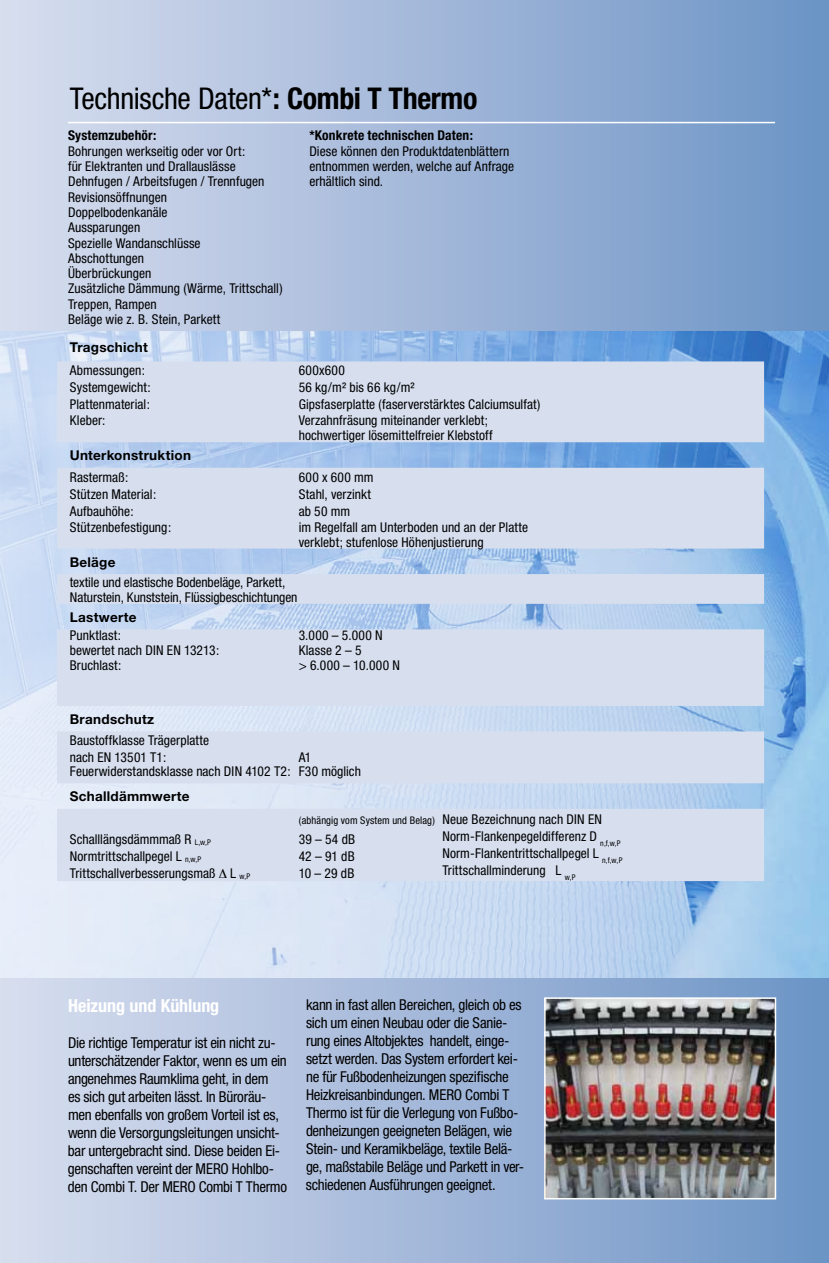
<style>
.page{position:relative;width:829px;height:1263px;background:#fff}
.page>*{position:absolute;margin:0;border:0;box-sizing:border-box;transform-origin:0 0}
.t1{font:condensed 30px "Helvetica Neue";letter-spacing:-.01em;color:#000}
.t2{font:700 condensed 18px "Helvetica Neue";color:#fff}
.t3{font:condensed 15px/18px "Helvetica Neue";letter-spacing:-.02em;color:#000}
.t4{font:condensed 13.5px/15.3px "Helvetica Neue";letter-spacing:.005em;color:#000}
.t5{font:700 13.5px "Helvetica Neue";letter-spacing:.02em;color:#000}
.t6{font:condensed 13.5px/15px "Helvetica Neue";letter-spacing:.025em;color:#000}
.t7{font:700 condensed 13.5px "Helvetica Neue";letter-spacing:.01em;color:#000}
.t8{font:condensed 10.5px "Helvetica Neue";letter-spacing:.01em;color:#000}
.s1{font-weight:700}
</style>
<div class="page">
<div style="left:0;top:0;width:829px;height:1263px;background:linear-gradient(to right,#d9deef,#6d94c5)"></div>
<img style="left:0;top:332px;width:829px;height:645px">
<img style="left:547px;top:1000px;width:226px;height:196px">
<div style="left:544px;top:997px;width:232px;height:202px;border:2px solid #fff"></div>
<hr style="left:69px;top:122px;width:705px;height:1px;background:#fff">
<svg style="left:57px;top:361px;width:707px;height:520px;background:#cedbee"></svg>
<h1 class="t1" style="left:70px;top:81px;width:409px">Technische Daten*<span class="s1">: Combi T Thermo</span></h1>
<p class="t7" style="left:68px;top:127px;width:90px">Systemzubehör:</p>
<p class="t4" style="left:68px;top:143px;width:216px">Bohrungen werkseitig oder vor Ort:<br>für Elektranten und Drallauslässe<br>Dehnfugen / Arbeitsfugen / Trennfugen<br>Revisionsöffnungen<br>Doppelbodenkanäle<br>Aussparungen<br>Spezielle Wandanschlüsse<br>Abschottungen<br>Überbrückungen<br>Zusätzliche Dämmung (Wärme, Trittschall)<br>Treppen, Rampen<br>Beläge wie z. B. Stein, Parkett</p>
<p class="t7" style="left:309px;top:127px;width:165px">*Konkrete technischen Daten:</p>
<p class="t4" style="left:309px;top:143px;width:206px">Diese können den Produktdatenblättern entnommen werden, welche auf Anfrage erhältlich sind.</p>
<p class="t5" style="left:70px;top:339px;width:79px">Tragschicht</p>
<p class="t4" style="left:70px;top:363px;width:77px">Abmessungen:</p>
<p class="t6" style="left:299px;top:363px;width:48px">600x600</p>
<p class="t4" style="left:70px;top:380px;width:82px">Systemgewicht:</p>
<p class="t4" style="left:299px;top:380px;width:118px">56 kg/m² bis 66 kg/m²</p>
<p class="t4" style="left:70px;top:397px;width:82px">Plattenmaterial:</p>
<p class="t4" style="left:299px;top:397px;width:243px">Gipsfaserplatte (faserverstärktes Calciumsulfat)</p>
<p class="t4" style="left:70px;top:413px;width:37px">Kleber:</p>
<p class="t4" style="left:299px;top:413px;width:196px">Verzahnfräsung miteinander verklebt; hochwertiger lösemittelfreier Klebstoff</p>
<p class="t5" style="left:70px;top:447px;width:123px">Unterkonstruktion</p>
<p class="t4" style="left:70px;top:469px;width:60px">Rastermaß:</p>
<p class="t4" style="left:299px;top:469px;width:76px">600 x 600 mm</p>
<p class="t4" style="left:70px;top:486px;width:88px">Stützen Material:</p>
<p class="t4" style="left:299px;top:486px;width:74px">Stahl, verzinkt</p>
<p class="t4" style="left:70px;top:503px;width:66px">Aufbauhöhe:</p>
<p class="t4" style="left:299px;top:503px;width:53px">ab 50 mm</p>
<p class="t4" style="left:70px;top:519px;width:103px">Stützenbefestigung:</p>
<p class="t4" style="left:299px;top:519px;width:231px">im Regelfall am Unterboden und an der Platte verklebt; stufenlose Höhenjustierung</p>
<p class="t5" style="left:70px;top:553px;width:47px">Beläge</p>
<p class="t4" style="left:70px;top:574px;width:229px">textile und elastische Bodenbeläge, Parkett,<br>Naturstein, Kunststein, Flüssigbeschichtungen</p>
<p class="t5" style="left:70px;top:609px;width:68px">Lastwerte</p>
<p class="t4" style="left:70px;top:628px;width:151px">Punktlast:<br>bewertet nach DIN EN 13213:<br>Bruchlast:</p>
<p class="t6" style="left:299px;top:628px;width:103px">3.000 – 5.000 N<br>Klasse 2 – 5<br>&gt; 6.000 – 10.000 N</p>
<p class="t5" style="left:70px;top:711px;width:86px">Brandschutz</p>
<p class="t4" style="left:70px;top:732px;width:141px;line-height:17px">Baustoffklasse Trägerplatte nach EN 13501 T1:</p>
<p class="t4" style="left:70px;top:750px;width:293px;line-height:13.8px;text-indent:229px">A1<br>Feuerwiderstandsklasse nach DIN 4102 T2: F30 möglich</p>
<p class="t5" style="left:70px;top:788px;width:121px">Schalldämmwerte</p>
<p class="t8" style="left:299px;top:814px;width:138px">(abhängig vom System und Belag)</p>
<p class="t4" style="left:70px;top:831px;width:143px">Schalllängsdämmmaß R <sub>L,w,P</sub></p>
<p class="t4" style="left:299px;top:831px;width:58px">39–54dB</p>
<p class="t4" style="left:70px;top:848px;width:133px">Normtrittschallpegel L <sub>n,w,P</sub></p>
<p class="t4" style="left:299px;top:848px;width:57px">42 – 91 dB</p>
<p class="t4" style="left:70px;top:865px;width:182px">Trittschallverbesserungsmaß ∆ L <sub>w,P</sub></p>
<p class="t4" style="left:299px;top:865px;width:57px">10–29 dB</p>
<p class="t4" style="left:442px;top:811px;width:182px;line-height:17px">Neue Bezeichnung nach DIN EN Norm-Flankenpegeldifferenz D <sub>n,f,w,P </sub>Norm-Flankentrittschallpegel L <sub>n,f,w,P </sub>Trittschallminderung L <sub>w,P</sub></p>
<h2 class="t2" style="left:68px;top:995px;width:153px">Heizung und Kühlung</h2>
<p class="t3" style="left:68px;top:1034px;width:221px">Die richtige Temperatur ist ein nicht zu&shy;unterschätzender Faktor, wenn es um ein angenehmes Raumklima geht, in dem<br>es sich gut arbeiten lässt. In Büroräu&shy;men ebenfalls von großem Vorteil ist es, wenn die Versorgungsleitungen unsicht&shy;bar untergebracht sind. Diese beiden Ei&shy;genschaften vereint der MERO Hohlbo&shy;den Combi T. Der MERO Combi T Thermo</p>
<p class="t3" style="left:306px;top:995px;width:219px">kann in fast allen Bereichen, gleich ob es sich um einen Neubau oder die Sanie&shy;rung eines Altobjektes handelt, einge&shy;setzt werden. Das System erfordert kei&shy;ne für Fußbodenheizungen spezifische Heizkreisanbindungen. MERO Combi T Thermo ist für die Verlegung von Fußbo&shy;denheizungen geeigneten Belägen, wie Stein- und Keramikbeläge, textile Belä&shy;ge, maßstabile Beläge und Parkett in ver&shy;schiedenen Ausführungen geeignet.</p>
</div>
